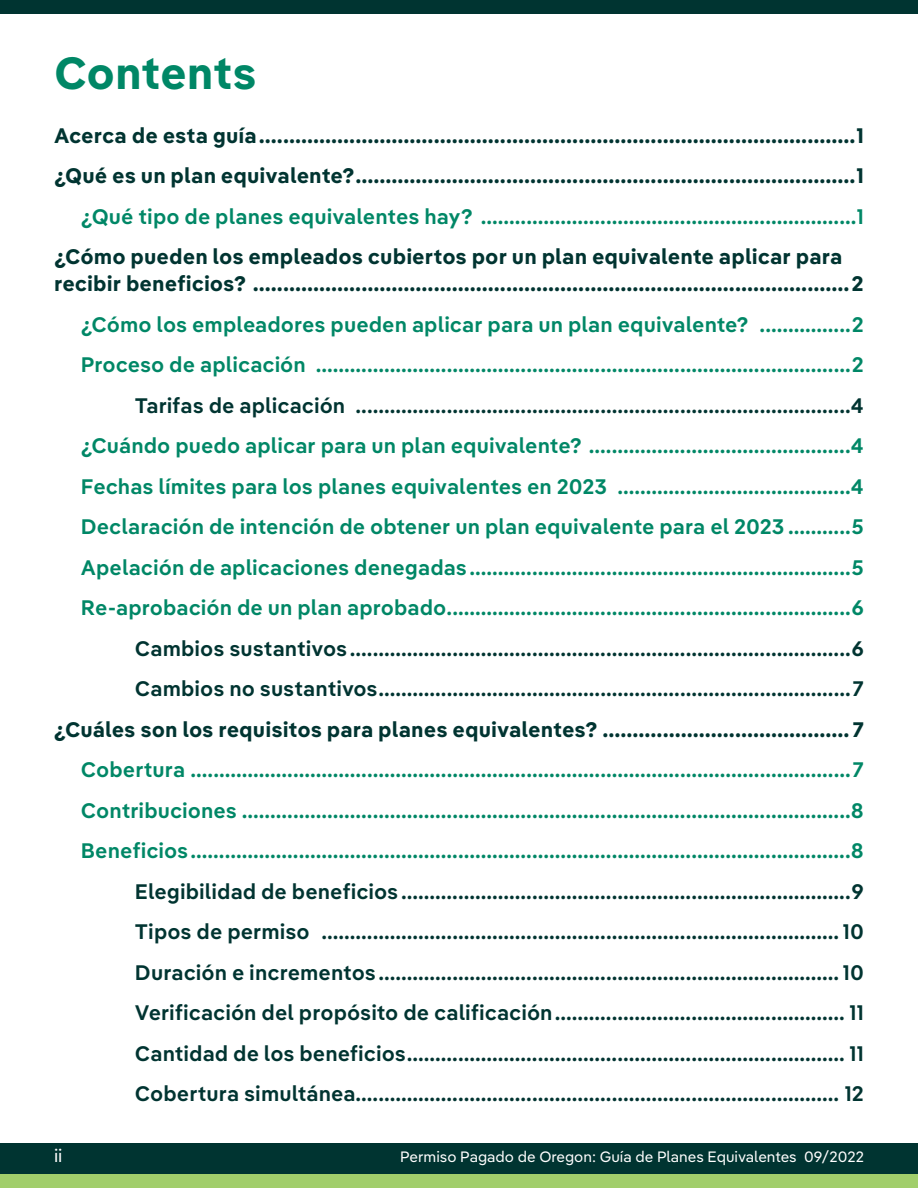
<style>
.page{position:relative;width:918px;height:1188px;background:#fff}
.page>*{position:absolute;margin:0;border:0;box-sizing:border-box;transform-origin:0 0}
.t1{font:700 45px "Pangea Text";letter-spacing:-.005em;color:#008766}
.t2{font:600 21px/40.5px "Pangea Text";letter-spacing:.005em;color:#008766;text-align:justify}
.t3{font:600 21px/40.5px "Pangea Text";color:#003431}
.t4{font:700 21px/40.5px "Pangea Text";color:#003431}
.t5{font:18px "Pangea Text";color:#fff}
.t6{font:15px "Pangea Text";color:#fff}
</style>
<div class="page">
<div style="left:0;top:1144px;width:918px;height:44px;background:#003431"></div>
<div style="left:0;top:0;width:918px;height:14px;background:#003431"></div>
<div style="left:0;top:1174px;width:918px;height:14px;background:#a1ce6b"></div>
<h1 class="t1" style="left:54px;top:38px;width:204px">Contents</h1>
<p class="t4" style="left:54px;top:114px;width:811px">Acerca de esta guía...................................................................................................1 ¿Qué es un plan equivalente?...................................................................................1</p>
<p class="t2" style="left:81px;top:195px;width:785px">¿Qué tipo de planes equivalentes hay? ..................................................................1</p>
<p class="t4" style="left:54px;top:242px;width:811px;line-height:27px">¿Cómo pueden los empleados cubiertos por un plan equivalente aplicar para recibir beneficios? ...................................................................................................2</p>
<p class="t2" style="left:81px;top:303px;width:785px">¿Cómo los empleadores pueden aplicar para un plan equivalente? ................2<br>Proceso de aplicación ..............................................................................................2</p>
<p class="t3" style="left:135px;top:384px;width:730px">Tarifas de aplicación .......................................................................................4</p>
<p class="t2" style="left:81px;top:425px;width:785px">¿Cuándo puedo aplicar para un plan equivalente? ..............................................4<br>Fechas límites para los planes equivalentes en 2023 .........................................4<br>Declaración de intención de obtener un plan equivalente para el 2023 ...........5<br>Apelación de aplicaciones denegadas...................................................................5<br>Re-aprobación de un plan aprobado.......................................................................6</p>
<p class="t3" style="left:135px;top:627px;width:731px">Cambios sustantivos........................................................................................6<br>Cambios no sustantivos...................................................................................7</p>
<p class="t4" style="left:54px;top:708px;width:811px">¿Cuáles son los requisitos para planes equivalentes? .........................................7</p>
<p class="t2" style="left:81px;top:749px;width:785px">Cobertura ....................................................................................................................7<br>Contribuciones ...........................................................................................................8<br>Beneficios....................................................................................................................8</p>
<p class="t3" style="left:135px;top:870px;width:731px;text-align:justify">Elegibilidad de beneficios...............................................................................9<br>Tipos de permiso ...........................................................................................10<br>Duración e incrementos.................................................................................10<br>Verificación del propósito de calificación................................................... 11<br>Cantidad de los beneficios............................................................................. 11<br>Cobertura simultánea..................................................................................... 12</p>
<p class="t5" style="left:54px;top:1142px;width:10px">ii</p>
<p class="t6" style="left:400px;top:1145px;width:465px">Permiso Pagado de Oregon: Guía de Planes Equivalentes 09/2022</p>
</div>
